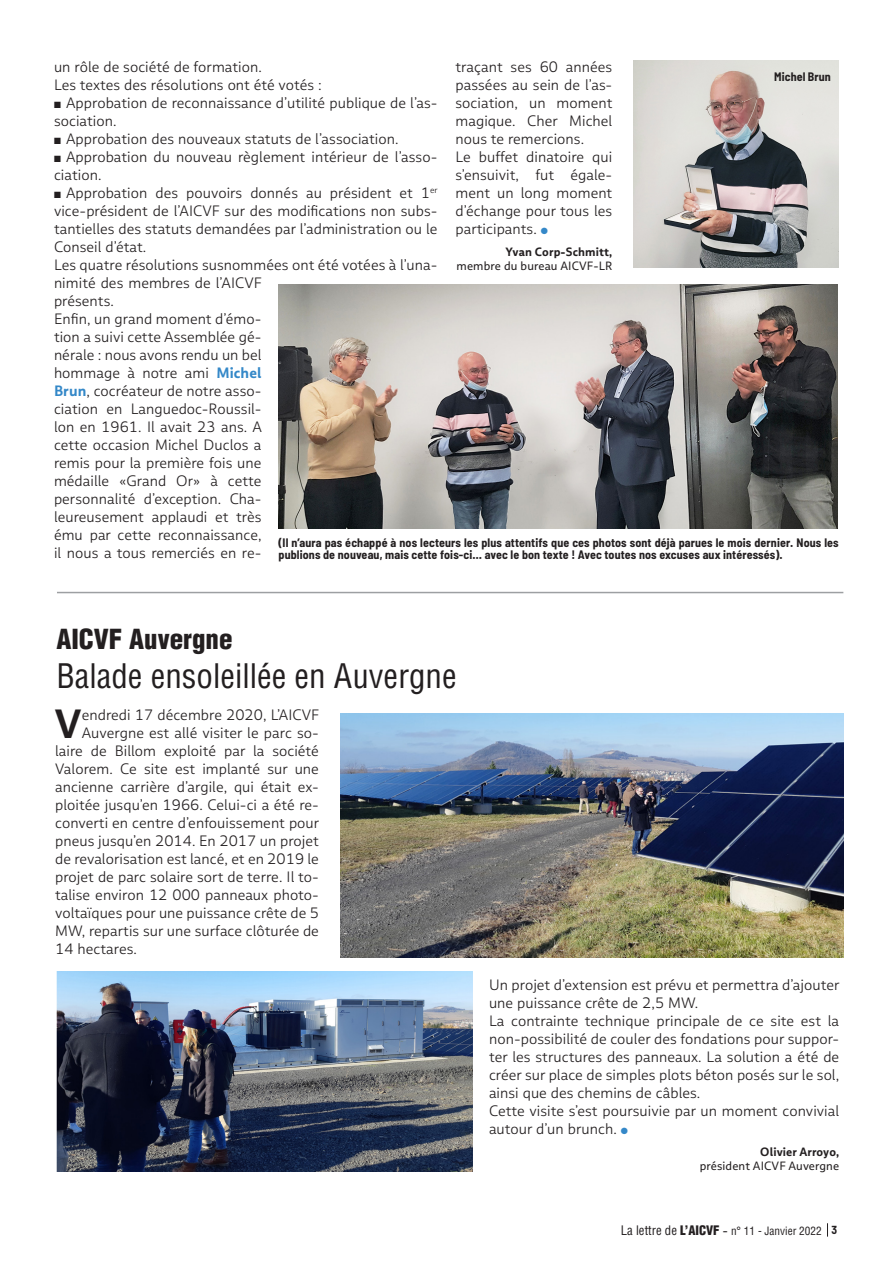
<style>
.page{position:relative;width:893px;height:1263px;background:#fff}
.page>*{position:absolute;margin:0;border:0;box-sizing:border-box;transform-origin:0 0}
.texte_courant_actu{font:700 40.65px "Multiple Sans Pro";color:#231f20}
.titre_actu{font:condensed 33px "Helvetica";color:#231f20}
.titre_actu_niveau_2{font:900 condensed 27px "Helvetica";color:#231f20}
.texte_courant_actu-2{font:300 15px/18px "Multiple Sans Pro";letter-spacing:.005em;color:#231f20}
.légendes{font:700 semi-condensed 12px/12px "Barlow";letter-spacing:.01em;color:#231f20}
.texte_courant_actu-3{font:12px/13.5px "Multiple Sans Pro";letter-spacing:.01em;color:#231f20;text-align:right}
.t1{font:condensed 11.25px "Helvetica";color:#231f20}
.s1{font-weight:700;color:#3488c8}
.s2{color:#3488c8}
.s3{font-weight:700}
.s4{font-size:12.75px}
.s5{font-weight:900;font-size:12.75px}
.s6{font-family:"Multiple Sans Pro";font-stretch:normal;font-size:12.75px}
.s7{font-family:"Barlow";font-weight:700;font-stretch:semi-condensed;font-size:11.4px}
</style>
<div class="page">
<svg style="left:827px;top:1223px;width:1px;height:13px"></svg>
<hr style="left:57px;top:592px;width:786px;height:1px;background:#9d9fa2">
<img style="left:279px;top:285px;width:559px;height:244px">
<img style="left:634px;top:61px;width:205px;height:207px">
<img style="left:340px;top:713px;width:503px;height:244px">
<img style="left:57px;top:972px;width:415px;height:199px">
<p class="texte_courant_actu-2" style="left:54px;top:58px;width:209px">un rôle de société de formation.</p>
<p class="texte_courant_actu-2" style="left:54px;top:76px;width:269px">Les textes des résolutions ont été votés :</p>
<p class="texte_courant_actu-2" style="left:54px;top:94px;width:385px">■ Approbation de reconnaissance d’utilité publique de l’as&shy;sociation.</p>
<p class="texte_courant_actu-2" style="left:54px;top:130px;width:346px">■ Approbation des nouveaux statuts de l’association.</p>
<p class="texte_courant_actu-2" style="left:54px;top:148px;width:385px">■ Approbation du nouveau règlement intérieur de l’asso&shy;ciation.</p>
<p class="texte_courant_actu-2" style="left:54px;top:184px;width:385px;text-align:justify">■ Approbation des pouvoirs donnés au président et 1<sup>er </sup>vice-président de l’AICVF sur des modifications non subs&shy;tantielles des statuts demandées par l’administration ou le Conseil d’état.</p>
<p class="texte_courant_actu-2" style="left:54px;top:256px;width:385px">Les quatre résolutions susnommées ont été votées à l’una&shy;nimité des membres de l’AICVF<br>présents.</p>
<p class="texte_courant_actu-2" style="left:54px;top:310px;width:209px;text-align:justify">Enfin, un grand moment d’émo&shy;tion a suivi cette Assemblée gé&shy;nérale : nous avons rendu un bel hommage à notre ami <span class="s1">Michel Brun</span>, cocréateur de notre asso&shy;ciation en Languedoc-Roussil&shy;lon en 1961. Il avait 23 ans. A cette occasion Michel Duclos a remis pour la première fois une médaille «Grand Or» à cette personnalité d’exception. Cha&shy;leureusement applaudi et très ému par cette reconnaissance, il nous a tous remerciés en re-</p>
<p class="texte_courant_actu-2" style="left:455px;top:58px;width:158px;text-align:justify">traçant ses 60 années passées au sein de l’as&shy;sociation, un moment magique. Cher Michel nous te remercions.</p>
<p class="texte_courant_actu-2" style="left:455px;top:148px;width:158px;text-align:justify">Le buffet dinatoire qui s’ensuivit, fut égale&shy;ment un long moment d’échange pour tous les participants. <span class="s2">●</span></p>
<p class="texte_courant_actu-3" style="left:457px;top:245px;width:157px"><span class="s3">Yvan Corp-Schmitt,<br></span>membre du bureau AICVF-LR</p>
<p class="légendes" style="left:774px;top:70px;width:58px">Michel Brun</p>
<p class="légendes" style="left:279px;top:536px;width:562px">(Il n’aura pas échappé à nos lecteurs les plus attentifs que ces photos sont déjà parues le mois dernier. Nous les publions de nouveau, mais cette fois-ci… avec le bon texte ! Avec toutes nos excuses aux intéressés).</p>
<p class="titre_actu_niveau_2" style="left:56px;top:622px;width:178px">AICVF Auvergne</p>
<p class="titre_actu" style="left:56px;top:655px;width:402px">Balade ensoleillée en Auvergne</p>
<p class="texte_courant_actu" style="left:55px;top:698px;width:28px">V</p>
<p class="texte_courant_actu-2" style="left:82px;top:706px;width:239px">endredi 17 décembre 2020, L’AICVF</p>
<p class="texte_courant_actu-2" style="left:82px;top:724px;width:239px">Auvergne est allé visiter le parc so-</p>
<p class="texte_courant_actu-2" style="left:55px;top:742px;width:265px">laire de Billom exploité par la société</p>
<p class="texte_courant_actu-2" style="left:55px;top:760px;width:265px">Valorem. Ce site est implanté sur une</p>
<p class="texte_courant_actu-2" style="left:55px;top:778px;width:265px">ancienne carrière d’argile, qui était ex-</p>
<p class="texte_courant_actu-2" style="left:55px;top:796px;width:265px">ploitée jusqu’en 1966. Celui-ci a été re-</p>
<p class="texte_courant_actu-2" style="left:55px;top:814px;width:266px">converti en centre d’enfouissement pour</p>
<p class="texte_courant_actu-2" style="left:55px;top:832px;width:265px">pneus jusqu’en 2014. En 2017 un projet</p>
<p class="texte_courant_actu-2" style="left:55px;top:850px;width:265px">de revalorisation est lancé, et en 2019 le</p>
<p class="texte_courant_actu-2" style="left:55px;top:868px;width:265px">projet de parc solaire sort de terre. Il to-</p>
<p class="texte_courant_actu-2" style="left:55px;top:886px;width:265px">talise environ 12 000 panneaux photo-</p>
<p class="texte_courant_actu-2" style="left:55px;top:904px;width:265px">voltaïques pour une puissance crête de 5</p>
<p class="texte_courant_actu-2" style="left:55px;top:922px;width:265px">MW, repartis sur une surface clôturée de</p>
<p class="texte_courant_actu-2" style="left:55px;top:940px;width:83px">14 hectares.</p>
<p class="texte_courant_actu-2" style="left:489px;top:976px;width:352px">Un projet d’extension est prévu et permettra d’ajouter une puissance crête de 2,5 MW.</p>
<p class="texte_courant_actu-2" style="left:489px;top:1012px;width:352px;text-align:justify">La contrainte technique principale de ce site est la non-possibilité de couler des fondations pour suppor&shy;ter les structures des panneaux. La solution a été de créer sur place de simples plots béton posés sur le sol, ainsi que des chemins de câbles.</p>
<p class="texte_courant_actu-2" style="left:489px;top:1102px;width:352px">Cette visite s’est poursuivie par un moment convivial autour d’un brunch. <span class="s2">●</span></p>
<p class="texte_courant_actu-3" style="left:700px;top:1145px;width:141px"><span class="s3">Olivier Arroyo,<br></span>président AICVF Auvergne</p>
<p class="t1" style="left:621px;top:1224px;width:218px"><span class="s4">La lettre de</span> <span class="s5">L’AICVF</span> <span class="s6">-</span> n° 11 - Janvier 2022 <span class="s7">3</span></p>
</div>
